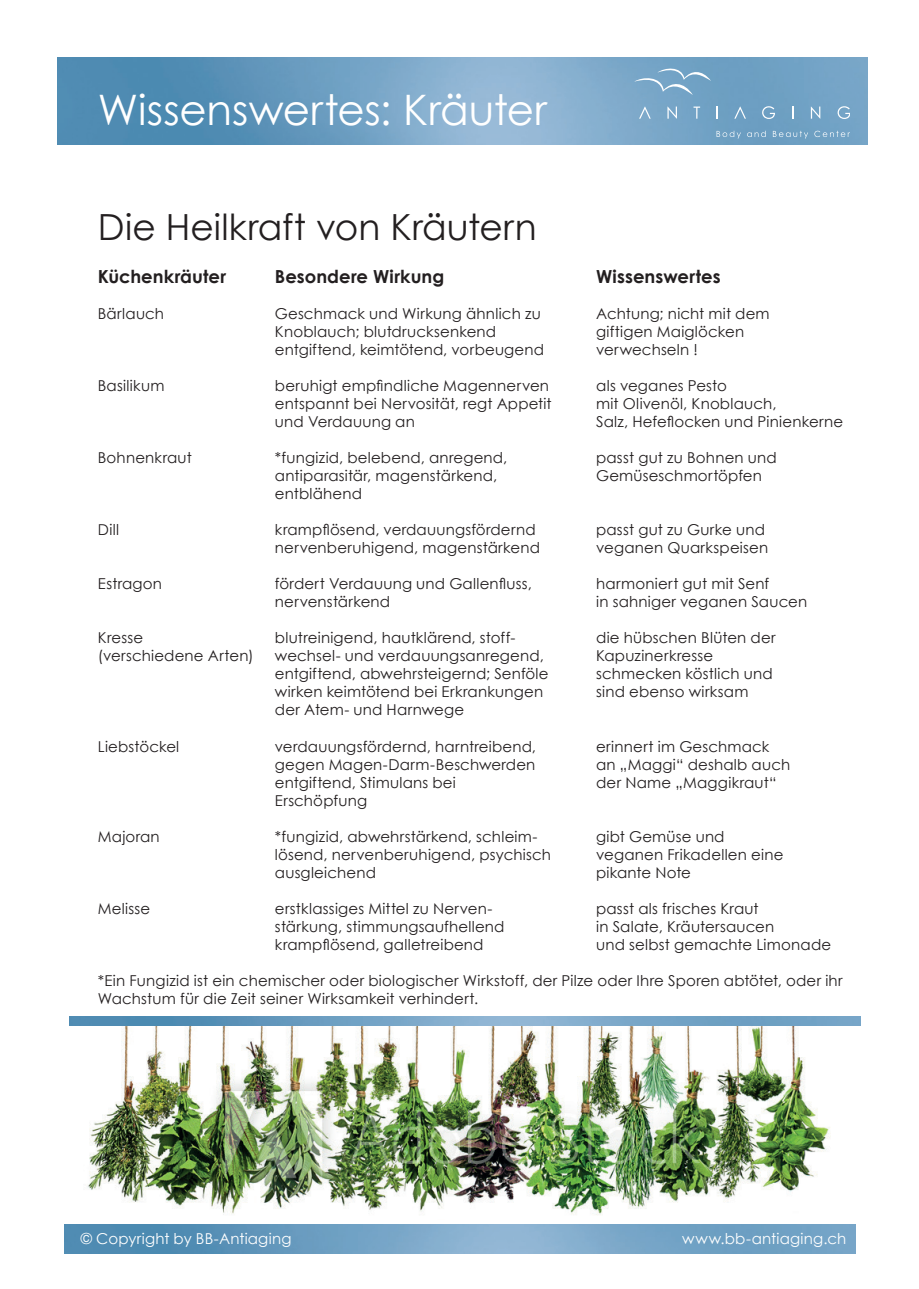
<style>
.page{position:relative;width:919px;height:1289px;background:#fff}
.page>*{position:absolute;margin:0;border:0;box-sizing:border-box;transform-origin:0 0}
.t1{font:42px "Century Gothic";color:#fff}
.t2{font:36px "Century Gothic";color:#231f20}
.t3{font:700 18px "Century Gothic";letter-spacing:.005em;color:#231f20}
.t4{font:15px/18px "Century Gothic";letter-spacing:.01em;color:#231f20}
.t5{font:15px "Century Gothic";letter-spacing:.015em;color:#fff}
.t6{font:15px "Century Gothic";letter-spacing:-.01em;color:#231f20}
</style>
<div class="page">
<img style="left:57px;top:58px;width:810px;height:86px">
<svg style="left:667px;top:107px;width:10px;height:12px"></svg>
<svg style="left:693px;top:107px;width:7px;height:12px"></svg>
<svg style="left:716px;top:107px;width:1px;height:12px"></svg>
<svg style="left:734px;top:107px;width:12px;height:12px"></svg>
<svg style="left:639px;top:107px;width:11px;height:12px"></svg>
<svg style="left:762px;top:106px;width:13px;height:13px"></svg>
<svg style="left:792px;top:107px;width:1px;height:12px"></svg>
<svg style="left:810px;top:107px;width:10px;height:12px"></svg>
<svg style="left:837px;top:106px;width:12px;height:13px"></svg>
<svg style="left:716px;top:131px;width:24px;height:8px"></svg>
<svg style="left:747px;top:131px;width:18px;height:6px"></svg>
<svg style="left:772px;top:131px;width:36px;height:8px"></svg>
<svg style="left:814px;top:131px;width:35px;height:6px"></svg>
<svg style="left:634px;top:66px;width:77px;height:29px;background:#80accb"></svg>
<img style="left:69px;top:1019px;width:786px;height:196px">
<img style="left:65px;top:1224px;width:790px;height:28px">
<img style="left:70px;top:1016px;width:790px;height:9px">
<h1 class="t1" style="left:98px;top:80px;width:450px">Wissenswertes: Kräuter</h1>
<h2 class="t2" style="left:98px;top:202px;width:440px">Die Heilkraft von Kräutern</h2>
<p class="t3" style="left:98px;top:263px;width:130px">Küchenkräuter</p>
<p class="t3" style="left:275px;top:263px;width:171px">Besondere Wirkung</p>
<p class="t3" style="left:596px;top:263px;width:126px">Wissenswertes</p>
<p class="t4" style="left:98px;top:304px;width:68px">Bärlauch</p>
<p class="t4" style="left:275px;top:304px;width:267px">Geschmack und Wirkung ähnlich zu</p>
<p class="t4" style="left:596px;top:304px;width:175px">Achtung; nicht mit dem</p>
<p class="t4" style="left:275px;top:322px;width:223px">Knoblauch; blutdrucksenkend</p>
<p class="t4" style="left:596px;top:322px;width:149px">giftigen Maiglöcken</p>
<p class="t4" style="left:275px;top:340px;width:270px">entgiftend, keimtötend, vorbeugend</p>
<p class="t4" style="left:596px;top:340px;width:103px">verwechseln !</p>
<p class="t4" style="left:98px;top:376px;width:68px">Basilikum</p>
<p class="t4" style="left:275px;top:376px;width:275px">beruhigt empfindliche Magennerven</p>
<p class="t4" style="left:596px;top:376px;width:132px">als veganes Pesto</p>
<p class="t4" style="left:275px;top:394px;width:278px">entspannt bei Nervosität, regt Appetit</p>
<p class="t4" style="left:596px;top:394px;width:182px">mit Olivenöl, Knoblauch,</p>
<p class="t4" style="left:275px;top:412px;width:141px">und Verdauung an</p>
<p class="t4" style="left:596px;top:412px;width:248px">Salz, Hefeflocken und Pinienkerne</p>
<p class="t4" style="left:98px;top:448px;width:95px">Bohnenkraut</p>
<p class="t4" style="left:275px;top:448px;width:234px">*fungizid, belebend, anregend,</p>
<p class="t4" style="left:596px;top:448px;width:182px">passt gut zu Bohnen und</p>
<p class="t4" style="left:275px;top:466px;width:224px">antiparasitär, magenstärkend,</p>
<p class="t4" style="left:596px;top:466px;width:167px">Gemüseschmortöpfen</p>
<p class="t4" style="left:275px;top:484px;width:89px">entblähend</p>
<p class="t4" style="left:98px;top:520px;width:23px">Dill</p>
<p class="t4" style="left:275px;top:520px;width:262px">krampflösend, verdauungsfördernd</p>
<p class="t4" style="left:596px;top:520px;width:170px">passt gut zu Gurke und</p>
<p class="t4" style="left:275px;top:538px;width:266px">nervenberuhigend, magenstärkend</p>
<p class="t4" style="left:596px;top:538px;width:173px">veganen Quarkspeisen</p>
<p class="t4" style="left:98px;top:574px;width:66px">Estragon</p>
<p class="t4" style="left:275px;top:574px;width:258px">fördert Verdauung und Gallenfluss,</p>
<p class="t4" style="left:596px;top:574px;width:175px">harmoniert gut mit Senf</p>
<p class="t4" style="left:275px;top:592px;width:117px">nervenstärkend</p>
<p class="t4" style="left:596px;top:592px;width:213px">in sahniger veganen Saucen</p>
<p class="t4" style="left:98px;top:628px;width:47px">Kresse</p>
<p class="t4" style="left:275px;top:628px;width:242px">blutreinigend, hautklärend, stoff-</p>
<p class="t4" style="left:596px;top:628px;width:181px">die hübschen Blüten der</p>
<p class="t4" style="left:98px;top:646px;width:157px">(verschiedene Arten)</p>
<p class="t4" style="left:275px;top:646px;width:270px">wechsel- und verdauungsanregend,</p>
<p class="t4" style="left:596px;top:646px;width:118px">Kapuzinerkresse</p>
<p class="t4" style="left:275px;top:664px;width:275px">entgiftend, abwehrsteigernd; Senföle</p>
<p class="t4" style="left:596px;top:664px;width:178px">schmecken köstlich und</p>
<p class="t4" style="left:275px;top:682px;width:270px">wirken keimtötend bei Erkrankungen</p>
<p class="t4" style="left:596px;top:682px;width:154px">sind ebenso wirksam</p>
<p class="t4" style="left:275px;top:700px;width:191px">der Atem- und Harnwege</p>
<p class="t4" style="left:98px;top:736px;width:83px">Liebstöckel</p>
<p class="t4" style="left:275px;top:736px;width:263px">verdauungsfördernd, harntreibend,</p>
<p class="t4" style="left:596px;top:736px;width:175px">erinnert im Geschmack</p>
<p class="t4" style="left:275px;top:754px;width:262px">gegen Magen-Darm-Beschwerden</p>
<p class="t4" style="left:596px;top:754px;width:195px">an „Maggi“ deshalb auch</p>
<p class="t4" style="left:275px;top:772px;width:182px">entgiftend, Stimulans bei</p>
<p class="t4" style="left:596px;top:772px;width:182px">der Name „Maggikraut“</p>
<p class="t4" style="left:275px;top:790px;width:94px">Erschöpfung</p>
<p class="t4" style="left:98px;top:826px;width:63px">Majoran</p>
<p class="t4" style="left:275px;top:826px;width:264px">*fungizid, abwehrstärkend, schleim-</p>
<p class="t4" style="left:596px;top:826px;width:130px">gibt Gemüse und</p>
<p class="t4" style="left:275px;top:844px;width:277px">lösend, nervenberuhigend, psychisch</p>
<p class="t4" style="left:596px;top:844px;width:189px">veganen Frikadellen eine</p>
<p class="t4" style="left:275px;top:862px;width:102px">ausgleichend</p>
<p class="t6" style="left:596px;top:861px;width:96px">pikante Note</p>
<p class="t4" style="left:98px;top:898px;width:54px">Melisse</p>
<p class="t4" style="left:275px;top:898px;width:219px">erstklassiges Mittel zu Nerven-</p>
<p class="t4" style="left:596px;top:898px;width:164px">passt als frisches Kraut</p>
<p class="t4" style="left:275px;top:916px;width:231px">stärkung, stimmungsaufhellend</p>
<p class="t4" style="left:596px;top:916px;width:180px">in Salate, Kräutersaucen</p>
<p class="t4" style="left:275px;top:934px;width:210px">krampflösend, galletreibend</p>
<p class="t4" style="left:596px;top:934px;width:236px">und selbst gemachte Limonade</p>
<p class="t4" style="left:98px;top:970px;width:746px">*Ein Fungizid ist ein chemischer oder biologischer Wirkstoff, der Pilze oder Ihre Sporen abtötet, oder ihr<br>Wachstum für die Zeit seiner Wirksamkeit verhindert.</p>
<p class="t5" style="left:81px;top:1227px;width:212px">© Copyright by BB-Antiaging</p>
<p class="t5" style="left:682px;top:1227px;width:165px">www.bb-antiaging.ch</p>
</div>
